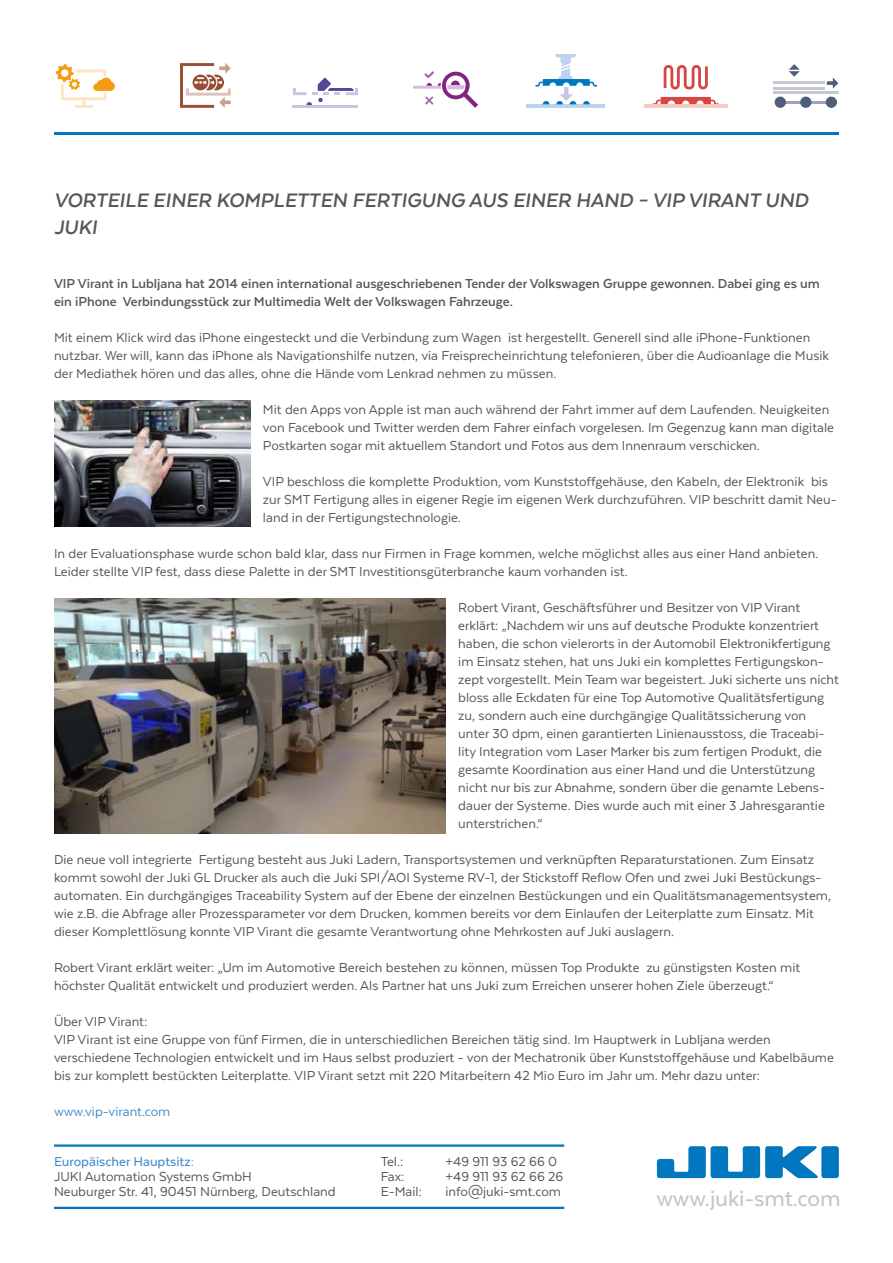
<style>
.page{position:relative;width:893px;height:1263px;background:#fff}
.page>*{position:absolute;margin:0;border:0;box-sizing:border-box;transform-origin:0 0}
.t1{font:500 25.35px "Texta";letter-spacing:-.005em;color:#c6c6c6}
.Headline_H1{font:italic 700 22.5px/27px "Texta";color:#575756}
.Text{font:15px/18px "Texta";color:#575756}
.Text-2{font:700 15px/18px "Texta";color:#575756}
.Text-3{font:500 15px "Texta";color:#438ecc}
.Text-4{font:15px "Texta";color:#438ecc}
</style>
<div class="page">
<hr style="left:526px;top:104px;width:79px;height:4px;background:#bdd2ee">
<svg style="left:535px;top:54px;width:62px;height:50px"></svg>
<hr style="left:644px;top:104px;width:84px;height:4px;background:#f5ccc4">
<svg style="left:664px;top:65px;width:44px;height:24px"></svg>
<svg style="left:653px;top:97px;width:66px;height:7px"></svg>
<hr style="left:293px;top:105px;width:65px;height:3px;background:#cac4e3">
<svg style="left:293px;top:78px;width:65px;height:27px"></svg>
<svg style="left:827px;top:78px;width:11px;height:11px"></svg>
<hr style="left:773px;top:91px;width:65px;height:3px;background:#c6c8d2">
<hr style="left:773px;top:87px;width:52px;height:2px;background:#c6c8d2">
<hr style="left:773px;top:81px;width:52px;height:3px;background:#c6c8d2">
<hr style="left:775px;top:101px;width:62px;height:3px;background:#9fa5b4">
<div style="left:775px;top:97px;width:11px;height:11px;background:#4e5f77;border-radius:50%"></div>
<div style="left:800px;top:97px;width:11px;height:11px;background:#4e5f77;border-radius:50%"></div>
<div style="left:826px;top:97px;width:11px;height:11px;background:#4e5f77;border-radius:50%"></div>
<svg style="left:789px;top:64px;width:11px;height:13px"></svg>
<svg style="left:180px;top:63px;width:51px;height:45px"></svg>
<svg style="left:413px;top:71px;width:65px;height:37px"></svg>
<svg style="left:55px;top:64px;width:60px;height:44px"></svg>
<hr style="left:54px;top:132px;width:785px;height:2px;background:#0077be">
<hr style="left:54px;top:1207px;width:510px;height:2px;background:#0077be">
<hr style="left:54px;top:1144px;width:510px;height:3px;background:#0077be">
<svg style="left:657px;top:1146px;width:182px;height:32px"></svg>
<img style="left:54px;top:401px;width:196px;height:126px">
<img style="left:54px;top:598px;width:392px;height:235px">
<p class="Headline_H1" style="left:54px;top:186px;width:756px">VORTEILE EINER KOMPLETTEN FERTIGUNG AUS EINER HAND – VIP VIRANT UND<br>JUKI</p>
<p class="Text-2" style="left:54px;top:274px;width:767px">VIP Virant in Lubljana hat 2014 einen international ausgeschriebenen Tender der Volkswagen Gruppe gewonnen. Dabei ging es um ein iPhone Verbindungsstück zur Multimedia Welt der Volkswagen Fahrzeuge.</p>
<p class="Text" style="left:54px;top:328px;width:777px">Mit einem Klick wird das iPhone eingesteckt und die Verbindung zum Wagen ist hergestellt. Generell sind alle iPhone-Funktionen nutzbar. Wer will, kann das iPhone als Navigationshilfe nutzen, via Freisprecheinrichtung telefonieren, über die Audioanlage die Musik der Mediathek hören und das alles, ohne die Hände vom Lenkrad nehmen zu müssen.</p>
<p class="Text" style="left:263px;top:400px;width:573px">Mit den Apps von Apple ist man auch während der Fahrt immer auf dem Laufenden. Neuigkeiten von Facebook und Twitter werden dem Fahrer einfach vorgelesen. Im Gegenzug kann man digitale<br>Postkarten sogar mit aktuellem Standort und Fotos aus dem Innenraum verschicken.</p>
<p class="Text" style="left:263px;top:472px;width:575px">VIP beschloss die komplette Produktion, vom Kunststoffgehäuse, den Kabeln, der Elektronik bis zur SMT Fertigung alles in eigener Regie im eigenen Werk durchzuführen. VIP beschritt damit Neu&shy;land in der Fertigungstechnologie.</p>
<p class="Text" style="left:54px;top:544px;width:766px">In der Evaluationsphase wurde schon bald klar, dass nur Firmen in Frage kommen, welche möglichst alles aus einer Hand anbieten.<br>Leider stellte VIP fest, dass diese Palette in der SMT Investitionsgüterbranche kaum vorhanden ist.</p>
<p class="Text" style="left:458px;top:598px;width:382px">Robert Virant, Geschäftsführer und Besitzer von VIP Virant erklärt: „Nachdem wir uns auf deutsche Produkte konzentriert haben, die schon vielerorts in der Automobil Elektronikfertigung im Einsatz stehen, hat uns Juki ein komplettes Fertigungskon&shy;zept vorgestellt. Mein Team war begeistert. Juki sicherte uns nicht bloss alle Eckdaten für eine Top Automotive Qualitätsfertigung zu, sondern auch eine durchgängige Qualitätssicherung von unter 30 dpm, einen garantierten Linienausstoss, die Traceabi&shy;lity Integration vom Laser Marker bis zum fertigen Produkt, die gesamte Koordination aus einer Hand und die Unterstützung nicht nur bis zur Abnahme, sondern über die genamte Lebens&shy;dauer der Systeme. Dies wurde auch mit einer 3 Jahresgarantie unterstrichen.“</p>
<p class="Text" style="left:54px;top:850px;width:779px">Die neue voll integrierte Fertigung besteht aus Juki Ladern, Transportsystemen und verknüpften Reparaturstationen. Zum Einsatz kommt sowohl der Juki GL Drucker als auch die Juki SPI/AOI Systeme RV-1, der Stickstoff Reflow Ofen und zwei Juki Bestückungs&shy;automaten. Ein durchgängiges Traceability System auf der Ebene der einzelnen Bestückungen und ein Qualitätsmanagementsystem, wie z.B. die Abfrage aller Prozessparameter vor dem Drucken, kommen bereits vor dem Einlaufen der Leiterplatte zum Einsatz. Mit dieser Komplettlösung konnte VIP Virant die gesamte Verantwortung ohne Mehrkosten auf Juki auslagern.</p>
<p class="Text" style="left:54px;top:958px;width:748px">Robert Virant erklärt weiter: „Um im Automotive Bereich bestehen zu können, müssen Top Produkte zu günstigsten Kosten mit höchster Qualität entwickelt und produziert werden. Als Partner hat uns Juki zum Erreichen unserer hohen Ziele überzeugt.“</p>
<p class="Text" style="left:54px;top:1012px;width:95px">Über VIP Virant:</p>
<p class="Text" style="left:54px;top:1030px;width:781px">VIP Virant ist eine Gruppe von fünf Firmen, die in unterschiedlichen Bereichen tätig sind. Im Hauptwerk in Lubljana werden verschiedene Technologien entwickelt und im Haus selbst produziert - von der Mechatronik über Kunststoffgehäuse und Kabelbäume bis zur komplett bestückten Leiterplatte. VIP Virant setzt mit 220 Mitarbeitern 42 Mio Euro im Jahr um. Mehr dazu unter:</p>
<p class="Text-4" style="left:54px;top:1104px;width:118px">www.vip-virant.com</p>
<p class="Text-3" style="left:54px;top:1154px;width:142px">Europäischer Hauptsitz:</p>
<p class="Text" style="left:54px;top:1167px;width:199px">JUKI Automation Systems GmbH</p>
<p class="Text" style="left:54px;top:1182px;width:283px">Neuburger Str. 41, 90451 Nürnberg, Deutschland</p>
<p class="Text" style="left:381px;top:1152px;width:24px">Tel.:</p>
<p class="Text" style="left:445px;top:1152px;width:113px">+49 911 93 62 66 0</p>
<p class="Text" style="left:381px;top:1167px;width:25px">Fax:</p>
<p class="Text" style="left:445px;top:1167px;width:119px">+49 911 93 62 66 26</p>
<p class="Text" style="left:381px;top:1182px;width:42px">E-Mail:</p>
<p class="Text" style="left:445px;top:1182px;width:117px">info@juki-smt.com</p>
<p class="t1" style="left:656px;top:1186px;width:186px">www.juki-smt.com</p>
</div>
